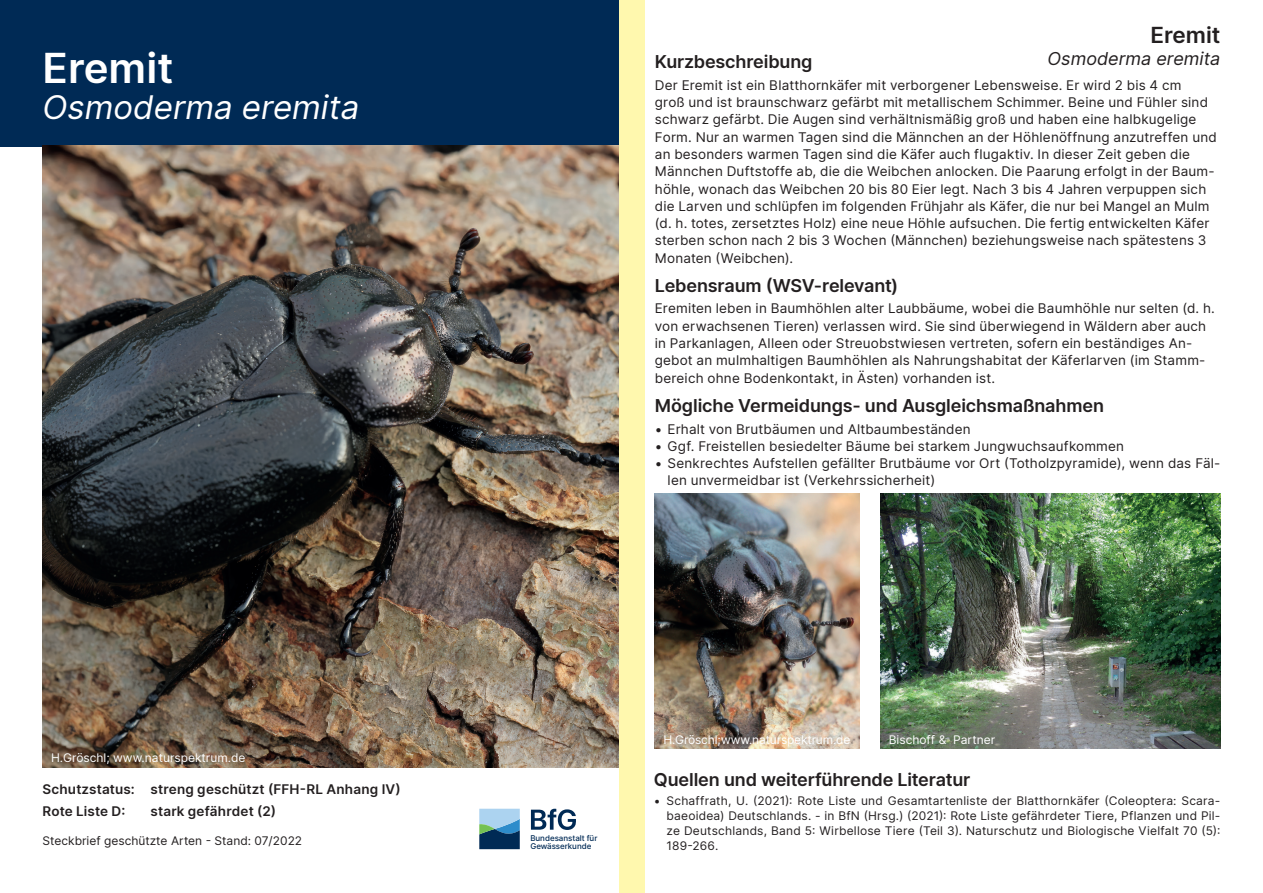
<style>
.page{position:relative;width:1263px;height:893px;background:#fff}
.page>*{position:absolute;margin:0;border:0;box-sizing:border-box;transform-origin:0 0}
.t1{font:600 42px "Inter";color:#fff}
.t2{font:italic 33px "Inter";color:#fff}
.t3{font:600 22.5px "Inter";color:#231f20}
.t4{font:600 18px "Inter";letter-spacing:-.01em;color:#231f20}
.t5{font:italic 18px "Inter";color:#231f20}
.t6{font:13.5px/17.2px "Inter";letter-spacing:.015em;color:#231f20}
.t7{font:600 13.5px/21.5px "Inter";letter-spacing:.015em;color:#231f20}
.t8{font:12px/15px "Inter";letter-spacing:.005em;color:#231f20;text-align:justify}
.t9{font:12px "Inter";color:#fff}
.t10{font:500 7.95px/7.9px "Inter";color:#002a55}
</style>
<div class="page">
<div style="left:0;top:0;width:631px;height:147px;background:#002a55"></div>
<svg style="left:531px;top:809px;width:45px;height:21px"></svg>
<svg style="left:479px;top:809px;width:41px;height:40px;background:#5484a2"></svg>
<div style="left:619px;top:0;width:25px;height:892px;background:#fff8ae"></div>
<img style="left:43px;top:146px;width:575px;height:621px">
<img style="left:655px;top:494px;width:204px;height:255px">
<img style="left:880px;top:494px;width:340px;height:255px">
<h1 class="t1" style="left:43px;top:37px;width:132px">Eremit</h1>
<h2 class="t2" style="left:43px;top:83px;width:318px">Osmoderma eremita</h2>
<p class="t9" style="left:51px;top:749px;width:196px">H.Gröschl; www.naturspektrum.de</p>
<p class="t7" style="left:43px;top:778px;width:360px">Schutzstatus: streng geschützt (FFH-RL Anhang IV)<br>Rote Liste D:</p>
<p class="t7" style="left:151px;top:800px;width:127px">stark gefährdet (2)</p>
<p class="t8" style="left:43px;top:833px;width:261px">Steckbrief geschützte Arten - Stand: 07/2022</p>
<h3 class="t3" style="left:1150px;top:18px;width:72px">Eremit</h3>
<h3 class="t5" style="left:1047px;top:45px;width:174px">Osmoderma eremita</h3>
<h3 class="t4" style="left:655px;top:49px;width:159px">Kurzbeschreibung</h3>
<p class="t6" style="left:655px;top:76px;width:563px">Der Eremit ist ein Blatthornkäfer mit verborgener Lebensweise. Er wird 2 bis 4 cm<br>groß und ist braunschwarz gefärbt mit metallischem Schimmer. Beine und Fühler sind schwarz gefärbt. Die Augen sind verhältnismäßig groß und haben eine halbkugelige Form. Nur an warmen Tagen sind die Männchen an der Höhlenöffnung anzutreffen und an besonders warmen Tagen sind die Käfer auch flugaktiv. In dieser Zeit geben die Männchen Duftstoffe ab, die die Weibchen anlocken. Die Paarung erfolgt in der Baum&shy;höhle, wonach das Weibchen 20 bis 80 Eier legt. Nach 3 bis 4 Jahren verpuppen sich die Larven und schlüpfen im folgenden Frühjahr als Käfer, die nur bei Mangel an Mulm (d. h. totes, zersetztes Holz) eine neue Höhle aufsuchen. Die fertig entwickelten Käfer sterben schon nach 2 bis 3 Wochen (Männchen) beziehungsweise nach spätestens 3<br>Monaten (Weibchen).</p>
<h3 class="t4" style="left:655px;top:272px;width:245px">Lebensraum (WSV-relevant)</h3>
<p class="t6" style="left:655px;top:300px;width:562px">Eremiten leben in Baumhöhlen alter Laubbäume, wobei die Baumhöhle nur selten (d. h. von erwachsenen Tieren) verlassen wird. Sie sind überwiegend in Wäldern aber auch in Parkanlagen, Alleen oder Streuobstwiesen vertreten, sofern ein beständiges An&shy;gebot an mulmhaltigen Baumhöhlen als Nahrungshabitat der Käferlarven (im Stamm&shy;bereich ohne Bodenkontakt, in Ästen) vorhanden ist.</p>
<h3 class="t4" style="left:655px;top:392px;width:451px">Mögliche Vermeidungs- und Ausgleichsmaßnahmen</h3>
<p class="t6" style="left:655px;top:420px;width:317px">• Erhalt von Brutbäumen und Altbaumbeständen</p>
<p class="t6" style="left:655px;top:437px;width:471px">• Ggf. Freistellen besiedelter Bäume bei starkem Jungwuchsaufkommen</p>
<p class="t6" style="left:668px;top:454px;width:554px;text-indent:-13px">• Senkrechtes Aufstellen gefällter Brutbäume vor Ort (Totholzpyramide), wenn das Fäl&shy;len unvermeidbar ist (Verkehrssicherheit)</p>
<p class="t10" style="left:530px;top:835px;width:69px">Bundesanstalt für<br>Gewässerkunde</p>
<p class="t9" style="left:663px;top:730px;width:189px">H.Gröschl; www.naturspektrum.de</p>
<p class="t9" style="left:889px;top:730px;width:108px">Bischoff &amp; Partner</p>
<h3 class="t4" style="left:654px;top:766px;width:318px">Quellen und weiterführende Literatur</h3>
<p class="t8" style="left:666px;top:793px;width:555px;text-indent:-13px">• Schaffrath, U. (2021): Rote Liste und Gesamtartenliste der Blatthornkäfer (Coleoptera: Scara&shy;baeoidea) Deutschlands. - in BfN (Hrsg.) (2021): Rote Liste gefährdeter Tiere, Pflanzen und Pil&shy;ze Deutschlands, Band 5: Wirbellose Tiere (Teil 3). Naturschutz und Biologische Vielfalt 70 (5):<br>189-266.</p>
</div>
